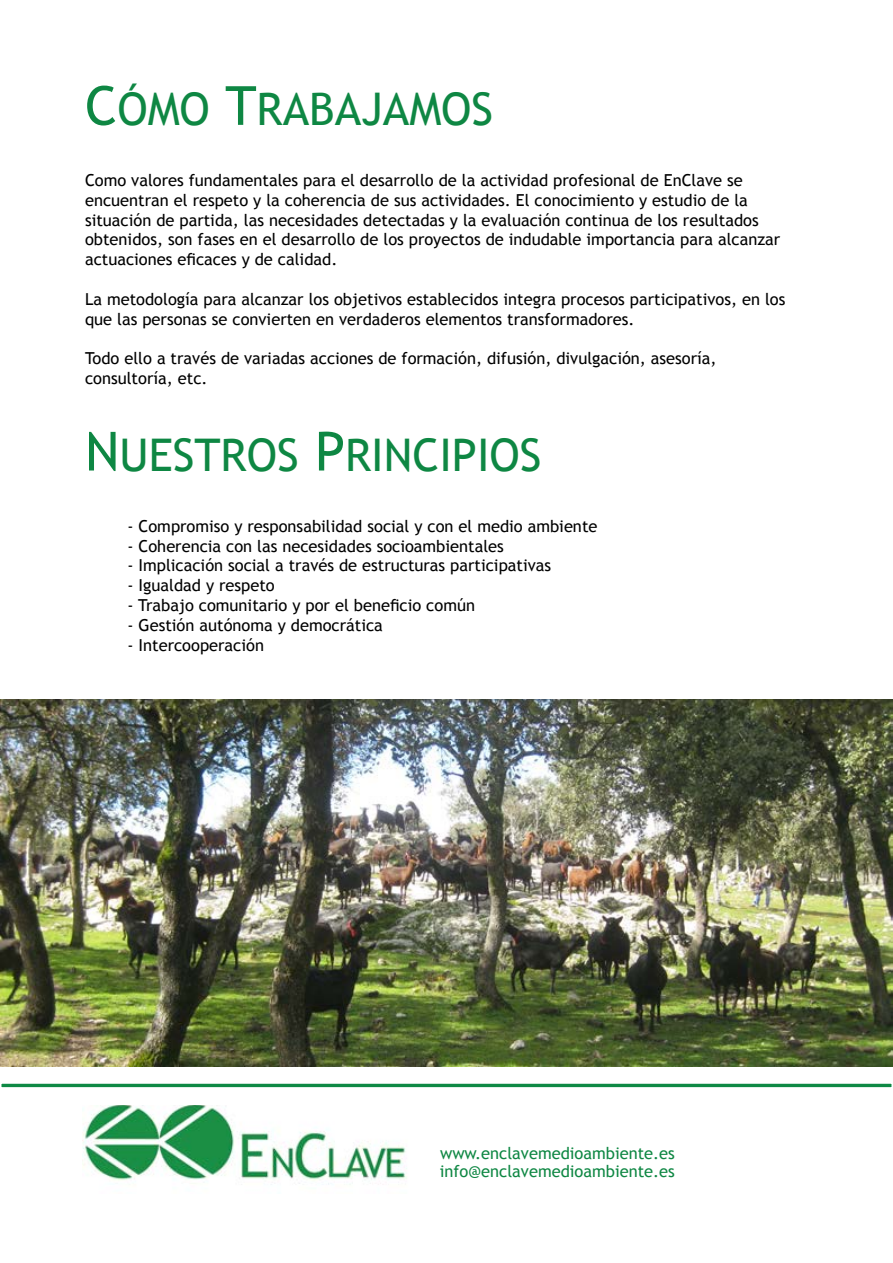
<style>
.page{position:relative;width:893px;height:1263px;background:#fff}
.page>*{position:absolute;margin:0;border:0;box-sizing:border-box;transform-origin:0 0}
.t1{font:45px "Trebuchet MS";color:#0e8743}
.t2{font:16.5px/19.8px "Trebuchet MS";color:#000}
.t3{font:16.5px/18px "Trebuchet MS";color:#0e8743}
.s1{font-size:54px}
</style>
<div class="page">
<img style="left:82px;top:1105px;width:325px;height:80px">
<svg style="left:1px;top:1083px;width:891px;height:5px;fill:#0e8944"></svg>
<img style="left:0;top:699px;width:893px;height:368px">
<h1 class="t1" style="left:85px;top:82px;width:410px"><span class="s1">C</span>ÓMO <span class="s1">T</span>RABAJAMOS</h1>
<p class="t2" style="left:85px;top:171px;width:697px">Como valores fundamentales para el desarrollo de la actividad profesional de EnClave se encuentran el respeto y la coherencia de sus actividades. El conocimiento y estudio de la situación de partida, las necesidades detectadas y la evaluación continua de los resultados obtenidos, son fases en el desarrollo de los proyectos de indudable importancia para alcanzar actuaciones eficaces y de calidad.</p>
<p class="t2" style="left:85px;top:289px;width:702px">La metodología para alcanzar los objetivos establecidos integra procesos participativos, en los que las personas se convierten en verdaderos elementos transformadores.</p>
<p class="t2" style="left:85px;top:349px;width:633px">Todo ello a través de variadas acciones de formación, difusión, divulgación, asesoría, consultoría, etc.</p>
<h1 class="t1" style="left:85px;top:428px;width:458px"><span class="s1">N</span>UESTROS <span class="s1">P</span>RINCIPIOS</h1>
<p class="t2" style="left:128px;top:516px;width:471px">- Compromiso y responsabilidad social y con el medio ambiente</p>
<p class="t2" style="left:128px;top:536px;width:378px">- Coherencia con las necesidades socioambientales</p>
<p class="t2" style="left:128px;top:556px;width:425px">- Implicación social a través de estructuras participativas</p>
<p class="t2" style="left:128px;top:576px;width:149px">- Igualdad y respeto</p>
<p class="t2" style="left:128px;top:595px;width:349px">- Trabajo comunitario y por el beneficio común</p>
<p class="t2" style="left:128px;top:615px;width:257px">- Gestión autónoma y democrática</p>
<p class="t2" style="left:128px;top:635px;width:138px">- Intercooperación</p>
<p class="t3" style="left:440px;top:1145px;width:237px">www.enclavemedioambiente.es info@enclavemedioambiente.es</p>
</div>
